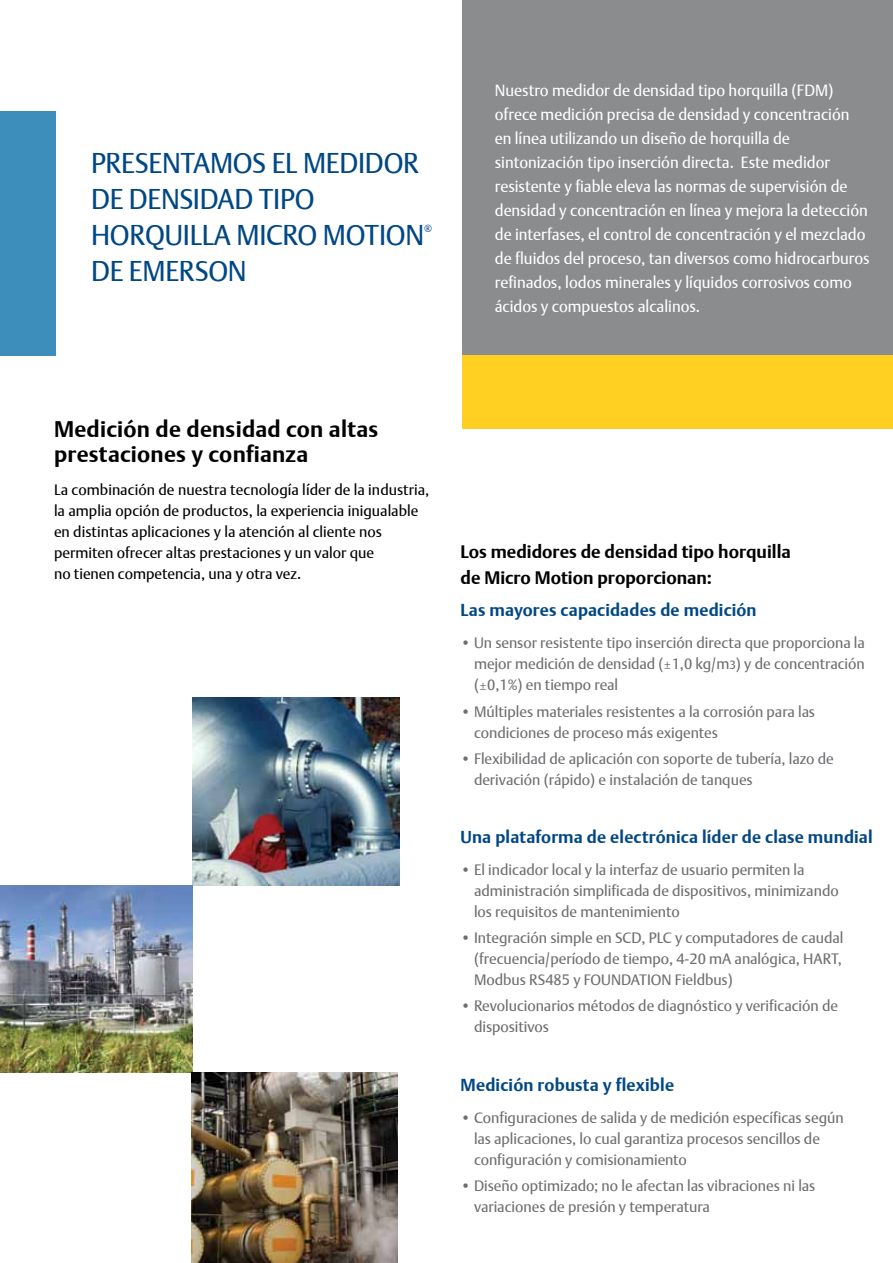
<style>
.page{position:relative;width:893px;height:1263px;background:#fff}
.page>*{position:absolute;margin:0;border:0;box-sizing:border-box;transform-origin:0 0}
.t1{font:28.5px/36px "DTL Argo T";letter-spacing:-.01em;color:#004785;scale:.96 1}
.t2{font:700 22.5px/25.5px "DTL Argo T";letter-spacing:.01em;color:#000}
.t3{font:700 18px/25.5px "DTL Argo T";color:#000}
.t4{font:700 17.4px "DTL Argo T";letter-spacing:.01em;color:#004785}
.t5{font:700 17.25px "DTL Argo T";letter-spacing:.01em;color:#004785}
.t6{font:16.2px/24px "DTL Argo T";color:#fff;scale:.96 1}
.t7{font:15px/21px "DTL Argo T";color:#6d6e71}
.t8{font:15px/21px "DTL Argo T";color:#000}
.t9{font:10.5px "DTL Argo T";color:#004785;scale:.96 1}
.s1{font-size:12px}
</style>
<div class="page">
<img style="left:192px;top:697px;width:207px;height:188px">
<img style="left:0;top:885px;width:192px;height:187px">
<img style="left:192px;top:1072px;width:206px;height:191px">
<div style="left:462px;top:342px;width:431px;height:87px;background:#ffcf22"></div>
<div style="left:462px;top:0;width:431px;height:355px;background:#8a8c8e"></div>
<div style="left:0;top:111px;width:55px;height:244px;background:#3d8ebb"></div>
<h1 class="t1" style="left:91px;top:145px;width:349px">PRESENTAMOS EL MEDIDOR<br>DE DENSIDAD TIPO<br>HORQUILLA MICRO MOTION</h1>
<p class="t9" style="left:424px;top:222px;width:10px">®</p>
<h1 class="t1" style="left:91px;top:253px;width:164px">DE EMERSON</h1>
<p class="t6" style="left:495px;top:78px;width:392px">Nuestro medidor de densidad tipo horquilla (FDM) ofrece medición precisa de densidad y concentración en línea utilizando un diseño de horquilla de sintonización tipo inserción directa. Este medidor resistente y fiable eleva las normas de supervisión de densidad y concentración en línea y mejora la detección de interfases, el control de concentración y el mezclado de fluidos del proceso, tan diversos como hidrocarburos refinados, lodos minerales y líquidos corrosivos como ácidos y compuestos alcalinos.</p>
<h2 class="t2" style="left:54px;top:416px;width:326px">Medición de densidad con altas prestaciones y confianza</h2>
<p class="t8" style="left:54px;top:479px;width:377px">La combinación de nuestra tecnología líder de la industria, la amplia opción de productos, la experiencia inigualable en distintas aplicaciones y la atención al cliente nos permiten ofrecer altas prestaciones y un valor que<br>no tienen competencia, una y otra vez.</p>
<p class="t3" style="left:460px;top:539px;width:332px">Los medidores de densidad tipo horquilla de Micro Motion proporcionan:</p>
<p class="t5" style="left:460px;top:600px;width:298px">Las mayores capacidades de medición</p>
<p class="t7" style="left:474px;top:632px;width:392px;text-align:justify;text-indent:-13px">• Un sensor resistente tipo inserción directa que proporciona la mejor medición de densidad (±1,0 kg/m<span class="s1">3</span>) y de concentración (±0,1%) en tiempo real</p>
<p class="t7" style="left:474px;top:701px;width:343px;text-indent:-13px">• Múltiples materiales resistentes a la corrosión para las condiciones de proceso más exigentes</p>
<p class="t7" style="left:474px;top:748px;width:361px;text-indent:-14px">• Flexibilidad de aplicación con soporte de tubería, lazo de derivación (rápido) e instalación de tanques</p>
<p class="t5" style="left:460px;top:827px;width:414px">Una plataforma de electrónica líder de clase mundial</p>
<p class="t7" style="left:474px;top:859px;width:366px;text-indent:-13px">• El indicador local y la interfaz de usuario permiten la administración simplificada de dispositivos, minimizando los requisitos de mantenimiento</p>
<p class="t7" style="left:474px;top:927px;width:371px;text-align:justify;text-indent:-14px">• Integración simple en SCD, PLC y computadores de caudal (frecuencia/período de tiempo, 4-20 mA analógica, HART, Modbus RS485 y FOUNDATION Fieldbus)</p>
<p class="t7" style="left:474px;top:995px;width:366px;text-indent:-13px">• Revolucionarios métodos de diagnóstico y verificación de dispositivos</p>
<p class="t4" style="left:460px;top:1074px;width:215px">Medición robusta y flexible</p>
<p class="t7" style="left:474px;top:1107px;width:371px;text-indent:-13px">• Configuraciones de salida y de medición específicas según las aplicaciones, lo cual garantiza procesos sencillos de configuración y comisionamiento</p>
<p class="t7" style="left:474px;top:1175px;width:343px;text-indent:-13px">• Diseño optimizado; no le afectan las vibraciones ni las variaciones de presión y temperatura</p>
</div>
